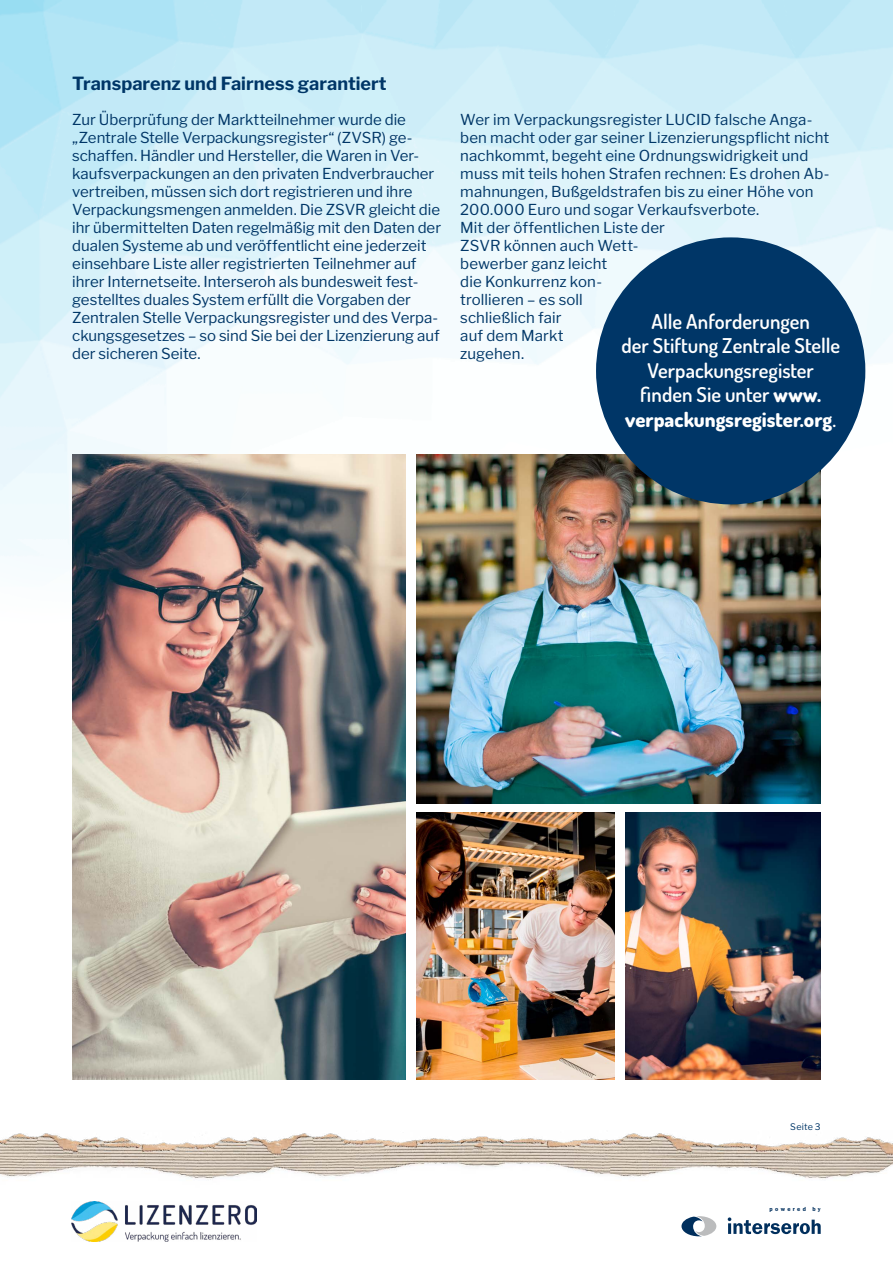
<style>
.page{position:relative;width:893px;height:1263px;background:#fff}
.page>*{position:absolute;margin:0;border:0;box-sizing:border-box;transform-origin:0 0}
.t1{font:600 20.4px/24.5px "Dosis";color:#fff;text-align:center}
.t2{font:700 18px "Libre Franklin";letter-spacing:.005em;color:#003667}
.t3{font:15px/18px "Libre Franklin";color:#003667}
.t4{font:9px "Libre Franklin";letter-spacing:.025em;color:#003667}
.t5{font:600 5.85px "ITC Franklin Gothic Std";letter-spacing:.4em;color:#002f5d}
.s1{font-weight:800}
</style>
<div class="page">
<img style="left:0;top:0;width:893px;height:716px">
<img style="left:72px;top:454px;width:334px;height:625px">
<img style="left:417px;top:812px;width:197px;height:267px">
<img style="left:417px;top:454px;width:404px;height:349px">
<div style="left:596px;top:237px;width:269px;height:267px;background:#003667;border-radius:50%"></div>
<img style="left:0;top:1133px;width:893px;height:47px">
<img style="left:72px;top:1201px;width:185px;height:41px">
<svg style="left:728px;top:1217px;width:93px;height:17px"></svg>
<svg style="left:681px;top:1216px;width:35px;height:20px"></svg>
<img style="left:625px;top:812px;width:196px;height:267px">
<p class="t2" style="left:72px;top:72px;width:316px">Transparenz und Fairness garantiert</p>
<p class="t3" style="left:72px;top:111px;width:370px">Zur Überprüfung der Marktteilnehmer wurde die „Zentrale Stelle Verpackungsregister“ (ZVSR) ge&shy;schaffen. Händler und Hersteller, die Waren in Ver&shy;kaufsverpackungen an den privaten Endverbraucher vertreiben, müssen sich dort registrieren und ihre Verpackungsmengen anmelden. Die ZSVR gleicht die ihr übermittelten Daten regelmäßig mit den Daten der dualen Systeme ab und veröffentlicht eine jederzeit einsehbare Liste aller registrierten Teilnehmer auf ihrer Internetseite. Interseroh als bundesweit fest&shy;gestelltes duales System erfüllt die Vorgaben der Zentralen Stelle Verpackungsregister und des Verpa&shy;ckungsgesetzes – so sind Sie bei der Lizenzierung auf der sicheren Seite.</p>
<p class="t3" style="left:460px;top:111px;width:371px">Wer im Verpackungsregister LUCID falsche Anga&shy;ben macht oder gar seiner Lizenzierungspflicht nicht nachkommt, begeht eine Ordnungswidrigkeit und muss mit teils hohen Strafen rechnen: Es drohen Ab&shy;mahnungen, Bußgeldstrafen bis zu einer Höhe von<br>200.000 Euro und sogar Verkaufsverbote.<br>Mit der öffentlichen Liste der<br>ZSVR können auch Wett-<br>bewerber ganz leicht<br>die Konkurrenz kon-<br>trollieren – es soll<br>schließlich fair<br>auf dem Markt<br>zugehen.</p>
<h1 class="t1" style="left:621px;top:309px;width:220px">Alle Anforderungen<br>der Stiftung Zentrale Stelle<br>Verpackungsregister finden Sie unter <span class="s1">www. verpackungsregister.org</span>.</h1>
<p class="t4" style="left:790px;top:1121px;width:32px">Seite 3</p>
<p class="t5" style="left:770px;top:1205px;width:53px">powered by</p>
</div>
